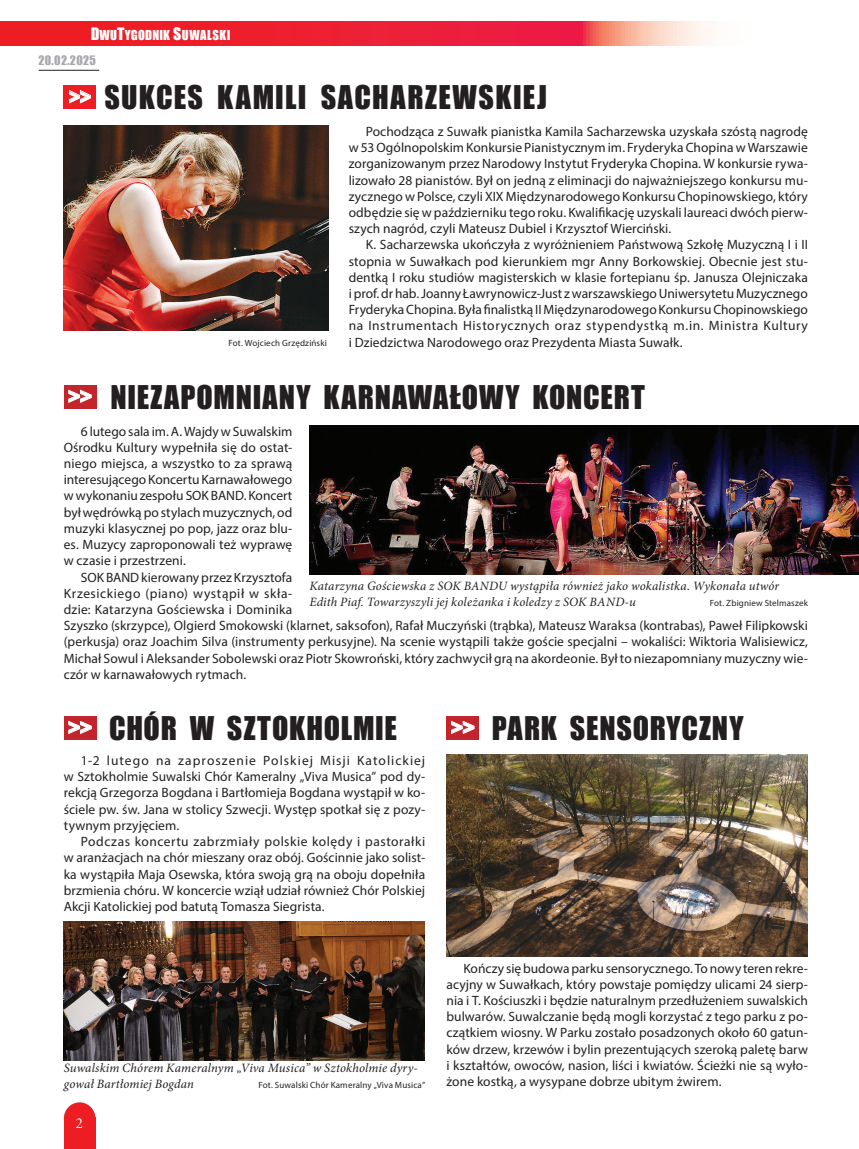
<style>
.page{position:relative;width:859px;height:1149px;background:#fff}
.page>*{position:absolute;margin:0;border:0;box-sizing:border-box;transform-origin:0 0}
.t1{font:30px "Impact";letter-spacing:.035em;color:#231f20}
.t2{font:24.3px "Impact";color:#fff;scale:.94 1}
.t3{font:15px "Adobe Garamond Pro";color:#fff}
.t4{font:13.5px/16.2px "Myriad Pro";letter-spacing:.005em;color:#231f20;text-align:justify}
.t5{font:italic 12.75px/15.9px "Minion Pro";letter-spacing:.01em;color:#231f20}
.t6{font:12.6px "Impact";letter-spacing:.035em;color:#fff}
.t7{font:12.6px "Impact";letter-spacing:.015em;color:#fff}
.t8{font:12px "Impact";letter-spacing:.03em;color:#a8a9ad}
.t9{font:9px "Myriad Pro";letter-spacing:.015em;color:#231f20}
.s1{font-size:15.75px}
.s2{font-size:24.45px;color:#fff}
</style>
<div class="page">
<hr style="left:39px;top:70px;width:60px;height:1px;background:#231f20">
<div style="left:64px;top:1101px;width:31px;height:33px;background:#ee1d23;border-radius:50%"></div>
<div style="left:64px;top:1117px;width:31px;height:31px;background:#ee1d23"></div>
<svg style="left:0;top:21px;width:709px;height:24px;background:#ef3946"></svg>
<div style="left:64px;top:715px;width:32px;height:24px;background:#c2262c"></div>
<svg style="left:69px;top:721px;width:23px;height:12px"></svg>
<div style="left:64px;top:385px;width:32px;height:23px;background:#c2262c"></div>
<svg style="left:69px;top:390px;width:23px;height:12px"></svg>
<img style="left:309px;top:425px;width:550px;height:149px">
<img style="left:64px;top:921px;width:361px;height:138px">
<div style="left:64px;top:85px;width:32px;height:24px;background:#ee1d23"></div>
<svg style="left:69px;top:90px;width:22px;height:13px"></svg>
<img style="left:64px;top:126px;width:265px;height:204px">
<div style="left:446px;top:715px;width:33px;height:24px;background:#c2262c"></div>
<svg style="left:451px;top:721px;width:23px;height:12px"></svg>
<img style="left:446px;top:754px;width:361px;height:202px">
<p class="t7" style="left:130px;top:25px;width:83px">YGODDNIKNIK<span class="s1">SS</span>UWAL</p>
<p class="t6" style="left:91px;top:25px;width:56px"><span class="s1">DD</span>W UW U<span class="s1">TT</span>Y G O</p>
<p class="t6" style="left:187px;top:25px;width:50px">UWALSSKIKI</p>
<p class="t8" style="left:38px;top:51px;width:59px">20.02.2025</p>
<h1 class="t1" style="left:69px;top:74px;width:480px"><span class="s2">&gt;&gt;</span> SUKCES KAMILI SACHARZEWSKIEJ</h1>
<p class="t9" style="left:228px;top:337px;width:100px">Fot. Wojciech Grzędziński</p>
<p class="t4" style="left:349px;top:123px;width:461px;text-indent:17px">Pochodząca z Suwałk pianistka Kamila Sacharzewska uzyskała szóstą nagrodę w 53 Ogólnopolskim Konkursie Pianistycznym im. Fryderyka Chopina w Warszawie zorganizowanym przez Narodowy Instytut Fryderyka Chopina. W konkursie rywa&shy;lizowało 28 pianistów. Był on jedną z eliminacji do najważniejszego konkursu mu&shy;zycznego w Polsce, czyli XIX Międzynarodowego Konkursu Chopinowskiego, który odbędzie się w październiku tego roku. Kwalifikację uzyskali laureaci dwóch pierw&shy;szych nagród, czyli Mateusz Dubiel i Krzysztof Wierciński.</p>
<p class="t4" style="left:349px;top:236px;width:461px;text-indent:17px">K. Sacharzewska ukończyła z wyróżnieniem Państwową Szkołę Muzyczną I i II stopnia w Suwałkach pod kierunkiem mgr Anny Borkowskiej. Obecnie jest stu&shy;dentką I roku studiów magisterskich w klasie fortepianu śp. Janusza Olejniczaka i prof. dr hab. Joanny Ławrynowicz-Just z warszawskiego Uniwersytetu Muzycznego Fryderyka Chopina. Była finalistką II Międzynarodowego Konkursu Chopinowskiego na Instrumentach Historycznych oraz stypendystką m.in. Ministra Kultury i Dziedzictwa Narodowego oraz Prezydenta Miasta Suwałk.</p>
<h1 class="t1" style="left:111px;top:373px;width:536px">NIEZAPOMNIANY KARNAWAŁOWY KONCERT</h1>
<h2 class="t2" style="left:68px;top:377px;width:27px">&gt;&gt;</h2>
<p class="t4" style="left:64px;top:422px;width:230px;text-indent:17px">6 lutego sala im. A. Wajdy w Suwalskim Ośrodku Kultury wypełniła się do ostat&shy;niego miejsca, a wszystko to za sprawą interesującego Koncertu Karnawałowego w wykonaniu zespołu SOK BAND. Koncert był wędrówką po stylach muzycznych, od muzyki klasycznej po pop, jazz oraz blu&shy;es. Muzycy zaproponowali też wyprawę w czasie i przestrzeni.</p>
<p class="t4" style="left:64px;top:568px;width:746px;text-align:left;text-indent:17px">SOK BAND kierowany przez Krzysztofa<br>Krzesickiego (piano) wystąpił w skła-<br>dzie: Katarzyna Gościewska i Dominika<br>Szyszko (skrzypce), Olgierd Smokowski (klarnet, saksofon), Rafał Muczyński (trąbka), Mateusz Waraksa (kontrabas), Paweł Filipkowski (perkusja) oraz Joachim Silva (instrumenty perkusyjne). Na scenie wystąpili także goście specjalni – wokaliści: Wiktoria Walisiewicz, Michał Sowul i Aleksander Sobolewski oraz Piotr Skowroński, który zachwycił grą na akordeonie. Był to niezapomniany muzyczny wie&shy;czór w karnawałowych rytmach.</p>
<p class="t5" style="left:309px;top:578px;width:471px">Katarzyna Gościewska z SOK BANDU wystąpiła również jako wokalistka. Wykonała utwór<br>Edith Piaf. Towarzyszyli jej koleżanka i koledzy z SOK Band</p>
<p class="t5" style="left:625px;top:594px;width:13px">-u</p>
<p class="t9" style="left:710px;top:597px;width:100px">Fot. Zbigniew Stelmaszek</p>
<h1 class="t1" style="left:109px;top:704px;width:289px">CHÓR W SZTOKHOLMIE</h1>
<p class="t4" style="left:64px;top:752px;width:363px;text-indent:17px">1-2 lutego na zaproszenie Polskiej Misji Katolickiej w Sztokholmie Suwalski Chór Kameralny „Viva Musica” pod dy&shy;rekcją Grzegorza Bogdana i Bartłomieja Bogdana wystąpił w ko&shy;ściele pw. św. Jana w stolicy Szwecji. Występ spotkał się z pozy&shy;tywnym przyjęciem.</p>
<p class="t4" style="left:64px;top:833px;width:363px;text-indent:17px">Podczas koncertu zabrzmiały polskie kolędy i pastorałki w aranżacjach na chór mieszany oraz obój. Gościnnie jako solist&shy;ka wystąpiła Maja Osewska, która swoją grą na oboju dopełniła brzmienia chóru. W koncercie wziął udział również Chór Polskiej Akcji Katolickiej pod batutą Tomasza Siegrista.</p>
<h2 class="t2" style="left:68px;top:708px;width:27px">&gt;&gt;</h2>
<p class="t5" style="left:64px;top:1059px;width:355px">Suwalskim Chórem Kameralnym „Viva Musica” w Sztokholmie dyry&shy;gował Bartłomiej Bogdan</p>
<p class="t9" style="left:258px;top:1078px;width:168px">Fot. Suwalski Chór Kameralny „Viva Musica”</p>
<p class="t3" style="left:76px;top:1113px;width:9px">2</p>
<h2 class="t2" style="left:451px;top:708px;width:27px">&gt;&gt;</h2>
<h1 class="t1" style="left:492px;top:704px;width:253px">PARK SENSORYCZNY</h1>
<p class="t4" style="left:446px;top:959px;width:363px;text-indent:17px">Kończy się budowa parku sensorycznego. To nowy teren rekre&shy;acyjny w Suwałkach, który powstaje pomiędzy ulicami 24 sierp&shy;nia i T. Kościuszki i będzie naturalnym przedłużeniem suwalskich bulwarów. Suwalczanie będą mogli korzystać z tego parku z po&shy;czątkiem wiosny. W Parku zostało posadzonych około 60 gatun&shy;ków drzew, krzewów i bylin prezentujących szeroką paletę barw i kształtów, owoców, nasion, liści i kwiatów. Ścieżki nie są wyło&shy;żone kostką, a wysypane dobrze ubitym żwirem.</p>
</div>
